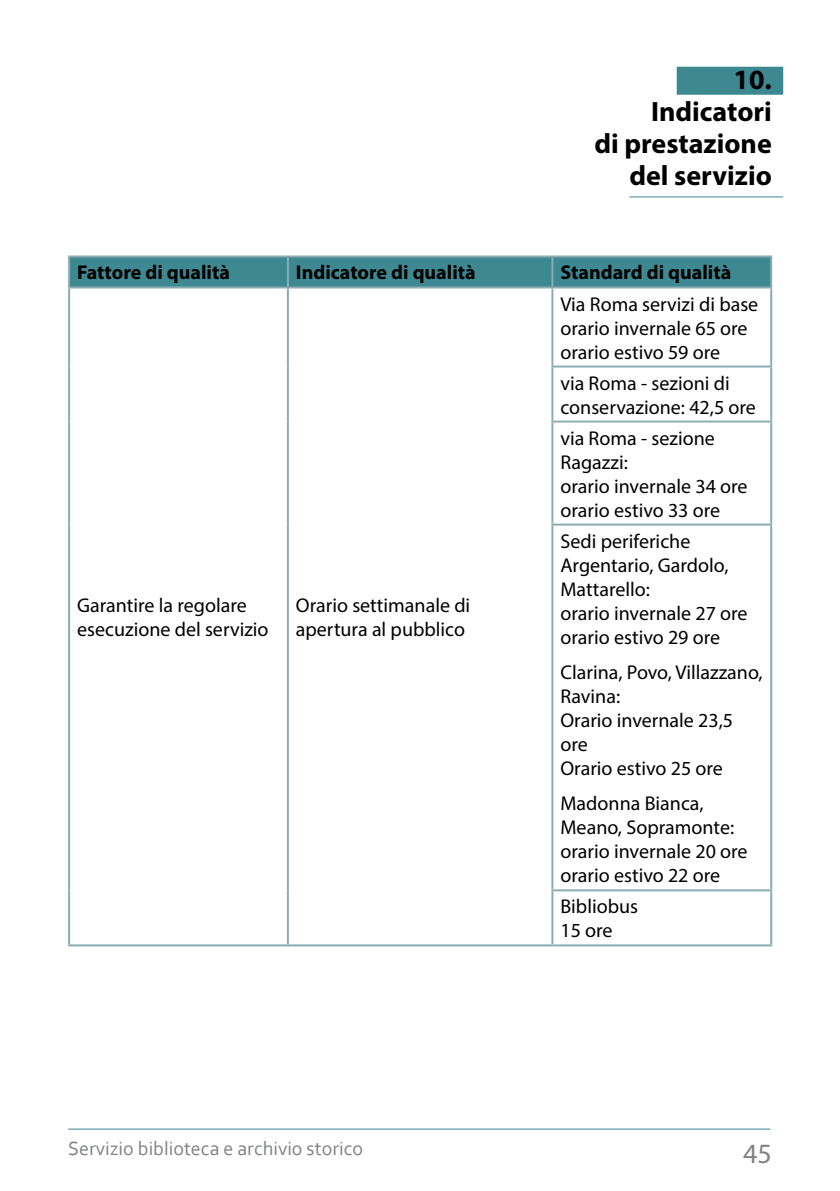
<style>
.page{position:relative;width:840px;height:1191px;background:#fff}
.page>*{position:absolute;margin:0;border:0;box-sizing:border-box;transform-origin:0 0}
.t1{font:700 28px/32px "Myriad Pro";color:#000;text-align:right}
.t2{font:28px "Myriad Pro";color:#808285}
.t3{font:20px/24px "Myriad Pro";color:#000}
.t4{font:700 20px "Myriad Pro";color:#000}
.t5{font:20px "Corbel";color:#808285}
</style>
<div class="page">
<hr style="left:68px;top:1128px;width:702px;height:1px;background:#3e8891">
<div style="left:676px;top:67px;width:106px;height:28px;background:#3e8891"></div>
<hr style="left:629px;top:196px;width:153px;height:1px;background:#3e8891">
<div style="left:70px;top:257px;width:699px;height:29px;background:#3e8891"></div>
<hr style="left:68px;top:255px;width:220px;height:2px;background:#8aacb4">
<hr style="left:68px;top:257px;width:2px;height:29px;background:#8aacb4">
<hr style="left:288px;top:255px;width:264px;height:2px;background:#8aacb4">
<hr style="left:287px;top:257px;width:2px;height:29px;background:#8aacb4">
<hr style="left:552px;top:255px;width:219px;height:2px;background:#8aacb4">
<hr style="left:551px;top:257px;width:2px;height:29px;background:#8aacb4">
<hr style="left:769px;top:257px;width:2px;height:29px;background:#8aacb4">
<hr style="left:68px;top:286px;width:220px;height:2px;background:#8aacb4">
<hr style="left:68px;top:288px;width:2px;height:78px;background:#8aacb4">
<hr style="left:288px;top:286px;width:264px;height:2px;background:#8aacb4">
<hr style="left:287px;top:288px;width:2px;height:78px;background:#8aacb4">
<hr style="left:552px;top:286px;width:219px;height:2px;background:#8aacb4">
<hr style="left:551px;top:288px;width:2px;height:77px;background:#8aacb4">
<hr style="left:769px;top:288px;width:2px;height:77px;background:#8aacb4">
<hr style="left:68px;top:366px;width:2px;height:55px;background:#8aacb4">
<hr style="left:287px;top:366px;width:2px;height:55px;background:#8aacb4">
<hr style="left:551px;top:365px;width:220px;height:2px;background:#8aacb4">
<hr style="left:551px;top:367px;width:2px;height:53px;background:#8aacb4">
<hr style="left:769px;top:367px;width:2px;height:53px;background:#8aacb4">
<hr style="left:68px;top:421px;width:2px;height:103px;background:#8aacb4">
<hr style="left:287px;top:421px;width:2px;height:103px;background:#8aacb4">
<hr style="left:551px;top:420px;width:220px;height:2px;background:#8aacb4">
<hr style="left:551px;top:422px;width:2px;height:101px;background:#8aacb4">
<hr style="left:769px;top:422px;width:2px;height:101px;background:#8aacb4">
<hr style="left:68px;top:524px;width:2px;height:366px;background:#8aacb4">
<hr style="left:287px;top:524px;width:2px;height:366px;background:#8aacb4">
<hr style="left:551px;top:523px;width:220px;height:2px;background:#8aacb4">
<hr style="left:551px;top:525px;width:2px;height:364px;background:#8aacb4">
<hr style="left:769px;top:525px;width:2px;height:364px;background:#8aacb4">
<hr style="left:68px;top:890px;width:2px;height:54px;background:#8aacb4">
<hr style="left:287px;top:890px;width:2px;height:54px;background:#8aacb4">
<hr style="left:551px;top:889px;width:220px;height:2px;background:#8aacb4">
<hr style="left:551px;top:891px;width:2px;height:53px;background:#8aacb4">
<hr style="left:769px;top:891px;width:2px;height:53px;background:#8aacb4">
<hr style="left:68px;top:944px;width:220px;height:2px;background:#8aacb4">
<hr style="left:288px;top:944px;width:264px;height:2px;background:#8aacb4">
<hr style="left:552px;top:944px;width:219px;height:2px;background:#8aacb4">
<h1 class="t1" style="left:594px;top:63px;width:179px">10.<br>Indicatori<br>di prestazione del servizio</h1>
<p class="t4" style="left:77px;top:260px;width:154px">Fattore di qualità</p>
<p class="t4" style="left:296px;top:260px;width:181px">Indicatore di qualità</p>
<p class="t4" style="left:560px;top:260px;width:172px">Standard di qualità</p>
<p class="t3" style="left:77px;top:593px;width:193px">Garantire la regolare esecuzione del servizio</p>
<p class="t3" style="left:296px;top:593px;width:176px">Orario settimanale di apertura al pubblico</p>
<p class="t5" style="left:68px;top:1135px;width:296px">Servizio biblioteca e archivio storico</p>
<p class="t3" style="left:560px;top:291px;width:199px">Via Roma servizi di base orario invernale 65 ore orario estivo 59 ore</p>
<p class="t3" style="left:560px;top:370px;width:197px">via Roma - sezioni di conservazione: 42,5 ore</p>
<p class="t3" style="left:560px;top:425px;width:188px">via Roma - sezione<br>Ragazzi:<br>orario invernale 34 ore orario estivo 33 ore</p>
<p class="t3" style="left:560px;top:528px;width:188px">Sedi periferiche<br>Argentario, Gardolo,<br>Mattarello:<br>orario invernale 27 ore orario estivo 29 ore</p>
<p class="t3" style="left:560px;top:660px;width:204px">Clarina, Povo, Villazzano,<br>Ravina:<br>Orario invernale 23,5 ore<br>Orario estivo 25 ore</p>
<p class="t3" style="left:560px;top:791px;width:188px">Madonna Bianca,<br>Meano, Sopramonte: orario invernale 20 ore orario estivo 22 ore</p>
<p class="t3" style="left:560px;top:894px;width:79px">Bibliobus<br>15 ore</p>
<h1 class="t2" style="left:742px;top:1136px;width:30px">45</h1>
</div>
